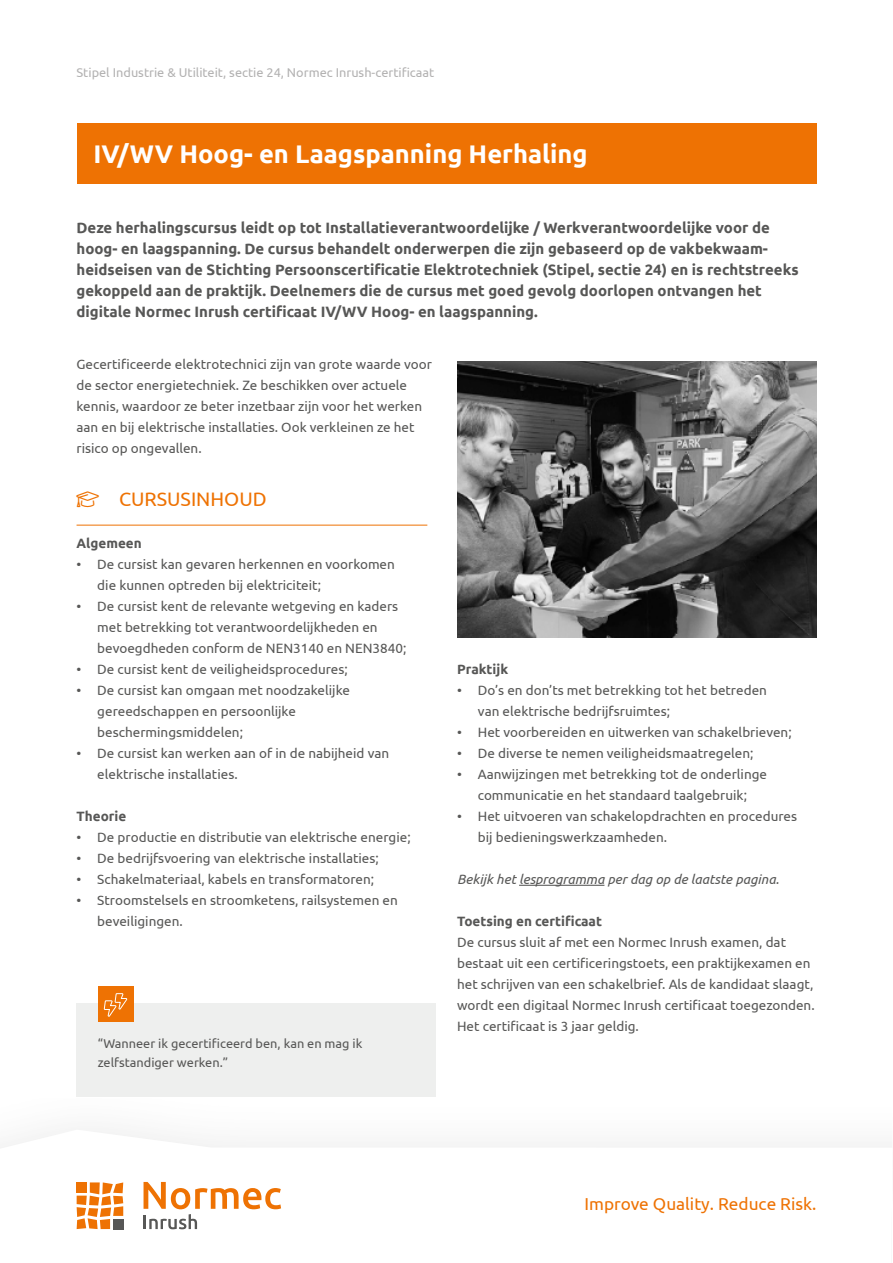
<style>
.page{position:relative;width:893px;height:1263px;background:#fff}
.page>*{position:absolute;margin:0;border:0;box-sizing:border-box;transform-origin:0 0}
.t1{font:700 25.5px "Ubuntu";color:#fff}
.t2{font:19.5px "Ubuntu";color:#ee7203}
.t3{font:17.25px "Ubuntu";color:#ee7203}
.t4{font:700 15px/21px "Ubuntu";color:#575756}
.t5{font:13.5px/21px "Ubuntu";color:#575756}
.t6{font:italic 13.5px "Ubuntu";color:#575756}
.t7{font:700 13.5px "Ubuntu";color:#575756}
.t8{font:12.75px "Ubuntu";color:#b3b2b2}
.t9{font:12.75px/19.5px "Ubuntu";color:#575756}
</style>
<div class="page">
<svg style="left:0;top:1131px;width:892px;height:99px"></svg>
<svg style="left:144px;top:1182px;width:137px;height:47px"></svg>
<svg style="left:77px;top:1182px;width:46px;height:47px"></svg>
<div style="left:77px;top:123px;width:739px;height:61px;background:#ee7203"></div>
<hr style="left:77px;top:525px;width:350px;height:1px;background:#ee7203">
<hr style="left:519px;top:885px;width:85px;height:1px;background:#575756">
<div style="left:77px;top:1004px;width:359px;height:93px;background:#eeefee"></div>
<div style="left:98px;top:986px;width:35px;height:36px;background:#ee7203"></div>
<svg style="left:104px;top:993px;width:24px;height:24px"></svg>
<img style="left:457px;top:361px;width:359px;height:276px">
<p class="t8" style="left:77px;top:64px;width:359px">Stipel Industrie &amp; Utiliteit, sectie 24, Normec Inrush-certificaat</p>
<h1 class="t1" style="left:94px;top:139px;width:496px">IV/WV Hoog- en Laagspanning Herhaling</h1>
<p class="t4" style="left:77px;top:216px;width:724px">Deze herhalingscursus leidt op tot Installatieverantwoordelijke / Werkverantwoordelijke voor de hoog- en laagspanning. De cursus behandelt onderwerpen die zijn gebaseerd op de vakbekwaam&shy;heidseisen van de Stichting Persoonscertificatie Elektrotechniek (Stipel, sectie 24) en is rechtstreeks gekoppeld aan de praktijk. Deelnemers die de cursus met goed gevolg doorlopen ontvangen het digitale Normec Inrush certificaat IV/WV Hoog- en laagspanning.</p>
<p class="t5" style="left:77px;top:353px;width:357px">Gecertificeerde elektrotechnici zijn van grote waarde voor de sector energietechniek. Ze beschikken over actuele kennis, waardoor ze beter inzetbaar zijn voor het werken aan en bij elektrische installaties. Ook verkleinen ze het risico op ongevallen.</p>
<h2 class="t2" style="left:119px;top:487px;width:149px">CURSUSINHOUD</h2>
<p class="t7" style="left:77px;top:535px;width:67px">Algemeen</p>
<p class="t5" style="left:97px;top:553px;width:299px;text-indent:-21px">• De cursist kan gevaren herkennen en voorkomen die kunnen optreden bij elektriciteit;</p>
<p class="t5" style="left:97px;top:595px;width:311px;text-indent:-21px">• De cursist kent de relevante wetgeving en kaders met betrekking tot verantwoordelijkheden en bevoegdheden conform de NEN3140 en NEN3840;</p>
<p class="t5" style="left:77px;top:658px;width:273px">• De cursist kent de veiligheidsprocedures;</p>
<p class="t5" style="left:97px;top:679px;width:254px;text-indent:-21px">• De cursist kan omgaan met noodzakelijke gereedschappen en persoonlijke beschermingsmiddelen;</p>
<p class="t5" style="left:97px;top:742px;width:293px;text-indent:-21px">• De cursist kan werken aan of in de nabijheid van elektrische installaties.</p>
<p class="t7" style="left:77px;top:808px;width:51px">Theorie</p>
<p class="t5" style="left:77px;top:826px;width:336px">• De productie en distributie van elektrische energie;</p>
<p class="t5" style="left:77px;top:847px;width:304px">• De bedrijfsvoering van elektrische installaties;</p>
<p class="t5" style="left:77px;top:868px;width:299px">• Schakelmateriaal, kabels en transformatoren;</p>
<p class="t5" style="left:97px;top:889px;width:302px;text-indent:-21px">• Stroomstelsels en stroomketens, railsystemen en beveiligingen.</p>
<p class="t9" style="left:98px;top:1033px;width:266px">“Wanneer ik gecertificeerd ben, kan en mag ik zelfstandiger werken.”</p>
<p class="t7" style="left:457px;top:661px;width:53px">Praktijk</p>
<p class="t5" style="left:478px;top:679px;width:291px;text-indent:-21px">• Do’s en don’ts met betrekking tot het betreden van elektrische bedrijfsruimtes;</p>
<p class="t5" style="left:457px;top:721px;width:336px">• Het voorbereiden en uitwerken van schakelbrieven;</p>
<p class="t5" style="left:457px;top:742px;width:298px">• De diverse te nemen veiligheidsmaatregelen;</p>
<p class="t5" style="left:457px;top:763px;width:311px;text-align:center">• Aanwijzingen met betrekking tot de onderlinge communicatie en het standaard taalgebruik;</p>
<p class="t5" style="left:478px;top:805px;width:321px;text-indent:-21px">• Het uitvoeren van schakelopdrachten en procedures bij bedieningswerkzaamheden.</p>
<p class="t6" style="left:457px;top:871px;width:323px">Bekijk het lesprogramma per dag op de laatste pagina.</p>
<p class="t7" style="left:457px;top:913px;width:146px">Toetsing en certificaat</p>
<p class="t5" style="left:457px;top:931px;width:359px">De cursus sluit af met een Normec Inrush examen, dat bestaat uit een certificeringstoets, een praktijkexamen en het schrijven van een schakelbrief. Als de kandidaat slaagt, wordt een digitaal Normec Inrush certificaat toegezonden.<br>Het certificaat is 3 jaar geldig.</p>
<p class="t3" style="left:585px;top:1193px;width:233px">Improve Quality. Reduce Risk.</p>
</div>
